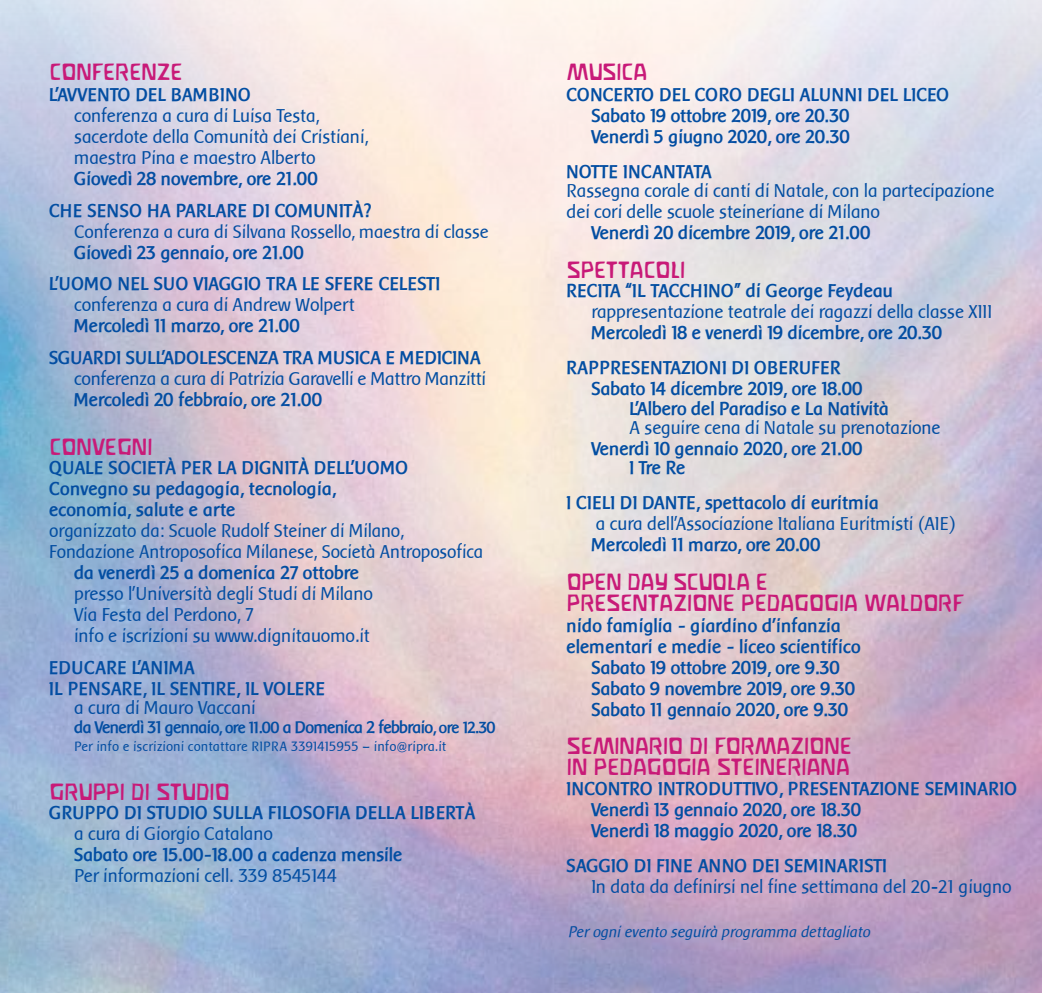
<style>
.page{position:relative;width:1042px;height:993px;background:#fff}
.page>*{position:absolute;margin:0;border:0;box-sizing:border-box;transform-origin:0 0}
.t1{font:21px/21px "Waldorfschrift";color:#c81a78}
.t2{font:700 19.25px/21px "Baar Sophia";letter-spacing:-.01em;color:#034ea2}
.t3{font:19.25px/21px "Baar Sophia";letter-spacing:-.01em;color:#034ea2}
.t4{font:18.9px "Baar Sophia";letter-spacing:-.01em;color:#034ea2}
.t5{font:700 17.5px "Baar Sophia";letter-spacing:-.04em;color:#034ea2}
.t6{font:italic 15.75px "Baar Sophia";color:#034ea2}
.t7{font:14px "Baar Sophia";letter-spacing:.01em;color:#034ea2}
.s1{font-size:16.62px}
</style>
<div class="page">
<img style="left:0;top:0;width:1042px;height:992px">
<p class="t1" style="left:50px;top:61px;width:135px">CONFERENZE</p>
<p class="t2" style="left:50px;top:84px;width:203px">L’AVVENTO DEL BAMBINO</p>
<p class="t3" style="left:74px;top:105px;width:296px">conferenza a cura di Luisa Testa, sacerdote della Comunità dei Cristiani, maestra Pina e maestro Alberto</p>
<p class="t2" style="left:50px;top:163px;width:324px;line-height:31.5px;text-indent:25px">Giovedì 28 novembre, ore 21.00<br>CHE SENSO HA PARLARE DI COMUNITÀ?</p>
<p class="t4" style="left:74px;top:221px;width:416px">Conferenza a cura di Silvana Rossello, maestra di classe</p>
<p class="t2" style="left:50px;top:236px;width:392px;line-height:31.5px;text-indent:25px">Giovedì 23 gennaio, ore 21.00<br>L’UOMO NEL SUO VIAGGIO TRA LE SFERE CELESTI</p>
<p class="t3" style="left:74px;top:294px;width:282px">conferenza a cura di Andrew Wolpert</p>
<p class="t2" style="left:50px;top:310px;width:433px;line-height:31.5px;text-indent:25px">Mercoledì 11 marzo, ore 21.00<br>SGUARDI SULL’ADOLESCENZA TRA MUSICA E MEDICINA</p>
<p class="t3" style="left:74px;top:368px;width:414px">conferenza a cura di Patrizia Garavelli e Mattro Manzitti</p>
<p class="t2" style="left:74px;top:389px;width:250px">Mercoledì 20 febbraio, ore 21.00</p>
<p class="t1" style="left:50px;top:436px;width:105px">CONVEGNI</p>
<p class="t2" style="left:50px;top:457px;width:361px">QUALE SOCIETÀ PER LA DIGNITÀ DELL’UOMO<br>Convegno su pedagogia, tecnologia, economia, salute e arte</p>
<p class="t3" style="left:50px;top:520px;width:435px">organizzato da: Scuole Rudolf Steiner di Milano,<br>Fondazione Antroposofica Milanese, Società Antroposofica</p>
<p class="t2" style="left:74px;top:562px;width:286px">da venerdì 25 a domenica 27 ottobre</p>
<p class="t3" style="left:74px;top:583px;width:300px">presso l’Università degli Studi di Milano<br>Via Festa del Perdono, 7<br>info e iscrizioni su www.dignitauomo.it</p>
<p class="t2" style="left:50px;top:656px;width:278px">EDUCARE L’ANIMA<br>IL PENSARE, IL SENTIRE, IL VOLERE</p>
<p class="t3" style="left:74px;top:697px;width:183px">a cura di Mauro Vaccani</p>
<p class="t5" style="left:74px;top:717px;width:423px">da Venerdì 31 gennaio<span class="s1">, ore 11.00</span> a Domenica 2 febbraio<span class="s1">, ore 12.30</span></p>
<p class="t7" style="left:74px;top:738px;width:374px">Per info e iscrizioni contattare RIPRA 3391415955 – info@ripra.it</p>
<p class="t1" style="left:50px;top:781px;width:182px">GRUPPI DI STUDIO</p>
<p class="t2" style="left:50px;top:802px;width:428px">GRUPPO DI STUDIO SULLA FILOSOFIA DELLA LIBERTÀ</p>
<p class="t3" style="left:74px;top:823px;width:200px">a cura di Giorgio Catalano</p>
<p class="t2" style="left:74px;top:844px;width:330px">Sabato ore 15.00-18.00 a cadenza mensile</p>
<p class="t3" style="left:74px;top:865px;width:264px">Per informazioni cell. 339 8545144</p>
<p class="t1" style="left:567px;top:61px;width:82px">MUSICA</p>
<p class="t2" style="left:592px;top:84px;width:360px;text-indent:-25px">CONCERTO DEL CORO DEGLI ALUNNI DEL LICEO<br>Sabato 19 ottobre 2019, ore 20.30<br>Venerdì 5 giugno 2020, ore 20.30</p>
<p class="t2" style="left:567px;top:161px;width:147px">NOTTE INCANTATA</p>
<p class="t3" style="left:567px;top:180px;width:429px">Rassegna corale di canti di Natale, con la partecipazione dei cori delle scuole steineriane di Milano</p>
<p class="t2" style="left:592px;top:222px;width:281px">Venerdì 20 dicembre 2019, ore 21.00</p>
<p class="t1" style="left:567px;top:259px;width:120px">SPETTACOLI</p>
<p class="t2" style="left:567px;top:280px;width:328px">RECITA “IL TACCHINO” di George Feydeau</p>
<p class="t3" style="left:592px;top:301px;width:402px">rappresentazione teatrale dei ragazzi della classe XIII</p>
<p class="t2" style="left:567px;top:315px;width:378px;line-height:35px;text-indent:25px">Mercoledì 18 e venerdì 19 dicembre, ore 20.30<br>RAPPRESENTAZIONI DI OBERUFER</p>
<p class="t2" style="left:630px;top:379px;width:261px;line-height:19.2px;text-indent:-38px">Sabato 14 dicembre 2019, ore 18.00<br>L’Albero del Paradiso e La Natività</p>
<p class="t3" style="left:630px;top:417px;width:313px">A seguire cena di Natale su prenotazione</p>
<p class="t2" style="left:630px;top:439px;width:235px;line-height:19.2px;text-indent:-38px">Venerdì 10 gennaio 2020, ore 21.00<br>I Tre Re</p>
<p class="t2" style="left:567px;top:492px;width:314px">I CIELI DI DANTE, spettacolo di euritmia</p>
<p class="t3" style="left:596px;top:513px;width:362px">a cura dell’Associazione Italiana Euritmisti (AIE)</p>
<p class="t2" style="left:592px;top:534px;width:231px">Mercoledì 11 marzo, ore 20.00</p>
<p class="t1" style="left:567px;top:571px;width:398px">OPEN DAY SCUOLA E<br>PRESENTAZIONE PEDAGOGIA WALDORF</p>
<p class="t2" style="left:567px;top:614px;width:276px">nido famiglia - giardino d’infanzia</p>
<p class="t2" style="left:567px;top:635px;width:296px">elementari e medie - liceo scientifico</p>
<p class="t2" style="left:592px;top:656px;width:250px">Sabato 19 ottobre 2019, ore 9.30</p>
<p class="t2" style="left:592px;top:677px;width:266px">Sabato 9 novembre 2019, ore 9.30</p>
<p class="t2" style="left:592px;top:698px;width:259px">Sabato 11 gennaio 2020, ore 9.30</p>
<p class="t1" style="left:567px;top:735px;width:286px">SEMINARIO DI FORMAZIONE<br>IN PEDAGOGIA STEINERIANA</p>
<p class="t2" style="left:592px;top:777px;width:428px;text-indent:-25px">INCONTRO INTRODUTTIVO, PRESENTAZIONE SEMINARIO<br>Venerdì 13 gennaio 2020, ore 18.30<br>Venerdì 18 maggio 2020, ore 18.30</p>
<p class="t2" style="left:567px;top:854px;width:322px">SAGGIO DI FINE ANNO DEI SEMINARISTI</p>
<p class="t3" style="left:592px;top:875px;width:422px">In data da definirsi nel fine settimana del 20-21 giugno</p>
<p class="t6" style="left:568px;top:923px;width:304px">Per ogni evento seguirà programma dettagliato</p>
</div>
